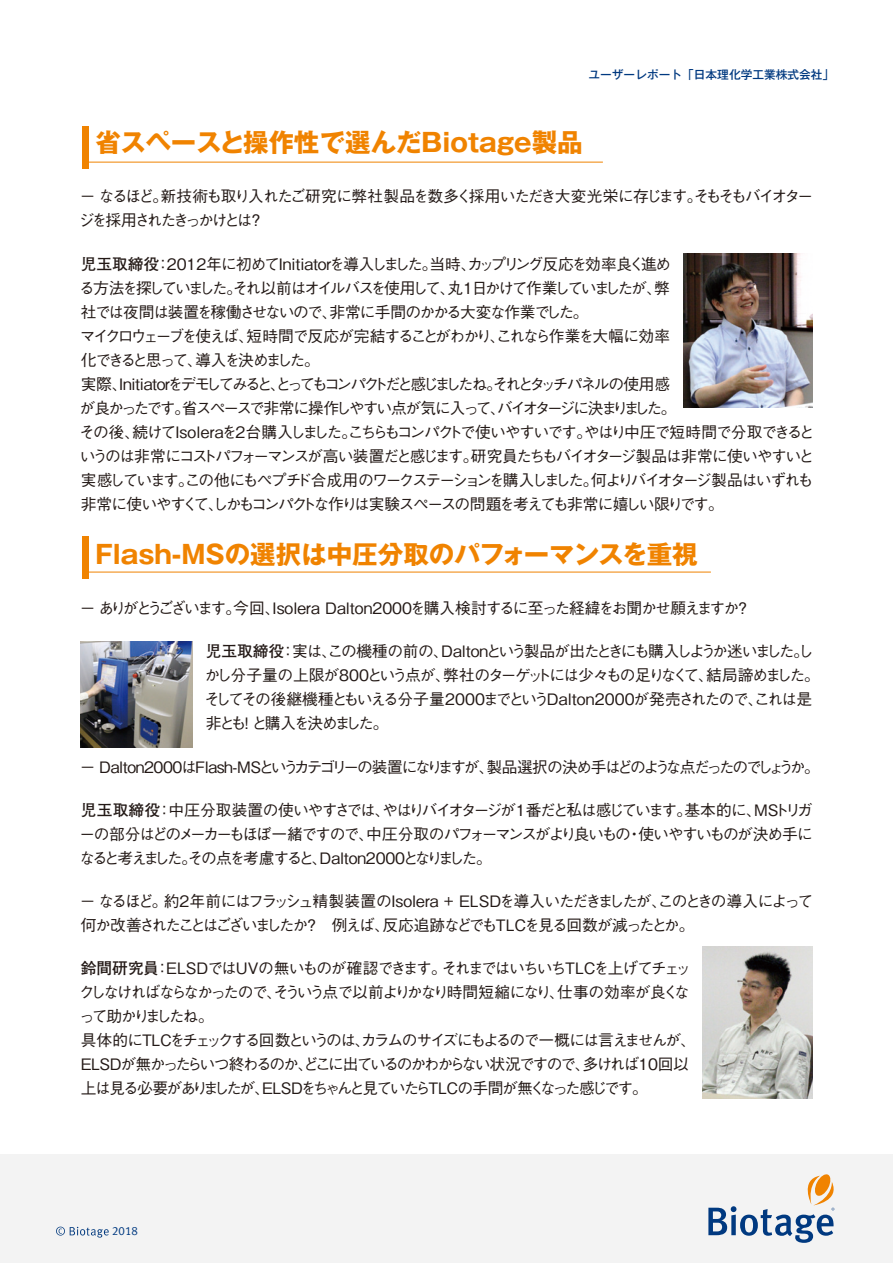
<style>
.page{position:relative;width:893px;height:1263px;background:#fff}
.page>*{position:absolute;margin:0;border:0;box-sizing:border-box;transform-origin:0 0}
.t1{font:700 25.5px "Gothic MB101 Pro";color:#f08300}
.t2{font:500 15.75px/24px "Gothic BBB Pro";letter-spacing:-.12em;color:#231916}
.t3{font:500 15.75px/24px "Gothic BBB Pro";letter-spacing:-.1em;color:#231916}
.t4{font:500 15.75px "Gothic BBB Pro";letter-spacing:-.065em;color:#231916}
.t5{font:12px "Meta Plus Normal Caps";color:#003980}
.t6{font:500 11.7px "Gothic MB101 Pro";color:#003980}
.s1{font-family:"Futo Go B101 Pro";font-weight:700}
</style>
<div class="page">
<div style="left:0;top:1154px;width:893px;height:109px;background:#f3f3f3"></div>
<svg style="left:708px;top:1174px;width:127px;height:69px"></svg>
<svg style="left:56px;top:1226px;width:53px;height:11px"></svg>
<img style="left:684px;top:254px;width:128px;height:154px">
<img style="left:81px;top:642px;width:111px;height:105px">
<div style="left:82px;top:536px;width:7px;height:42px;background:#f08300"></div>
<hr style="left:88px;top:572px;width:623px;height:1px;background:#f08300">
<div style="left:82px;top:126px;width:7px;height:42px;background:#f08300"></div>
<hr style="left:88px;top:162px;width:515px;height:1px;background:#f08300">
<img style="left:702px;top:946px;width:110px;height:152px">
<p class="t6" style="left:588px;top:64px;width:247px">ユーザーレポート「日本理化学工業株式会社」</p>
<h1 class="t1" style="left:95px;top:121px;width:489px">省スペースと操作性で選んだBiotage製品</h1>
<p class="t2" style="left:79px;top:183px;width:736px">－ なるほど。新技術も取り入れたご研究に弊社製品を数多く採用いただき大変光栄に存じます。そもそもバイオタージを採用されたきっかけとは？</p>
<p class="t2" style="left:79px;top:250px;width:737px"><span class="s1">児玉取締役</span>：2012年に初めてInitiatorを導入しました。当時、カップリング反応を効率良く進め<br>る方法を探していました。それ以前はオイルバスを使用して、丸1日かけて作業していましたが、弊<br>社では夜間は装置を稼働させないので、非常に手間のかかる大変な作業でした。<br>マイクロウェーブを使えば、短時間で反応が完結することがわかり、これなら作業を大幅に効率<br>化できると思って、導入を決めました。<br>実際、Initiatorをデモしてみると、とってもコンパクトだと感じましたね。それとタッチパネルの使用感<br>が良かったです。省スペースで非常に操作しやすい点が気に入って、バイオタージに決まりました。<br>その後、続けてIsoleraを2台購入しました。こちらもコンパクトで使いやすいです。やはり中圧で短時間で分取できるというのは非常にコストパフォーマンスが高い装置だと感じます。研究員たちもバイオタージ製品は非常に使いやすいと実感しています。この他にもペプチド合成用のワークステーションを購入しました。何よりバイオタージ製品はいずれも非常に使いやすくて、しかもコンパクトな作りは実験スペースの問題を考えても非常に嬉しい限りです。</p>
<h1 class="t1" style="left:95px;top:533px;width:604px">Flash-MSの選択は中圧分取のパフォーマンスを重視</h1>
<p class="t4" style="left:80px;top:596px;width:672px">－ ありがとうございます。今回、Isolera Dalton2000を購入検討するに至った経緯をお聞かせ願えますか？</p>
<p class="t3" style="left:204px;top:637px;width:617px"><span class="s1">児玉取締役</span>：実は、この機種の前の、Daltonという製品が出たときにも購入しようか迷いました。しかし分子量の上限が800という点が、弊社のターゲットには少々もの足りなくて、結局諦めました。そしてその後継機種ともいえる分子量2000までというDalton2000が発売されたので、これは是非とも！と購入を決めました。</p>
<p class="t2" style="left:80px;top:753px;width:742px">－ Dalton2000はFlash-MSというカテゴリーの装置になりますが、製品選択の決め手はどのような点だったのでしょうか。</p>
<p class="t2" style="left:79px;top:796px;width:735px;text-align:justify"><span class="s1">児玉取締役</span>：中圧分取装置の使いやすさでは、やはりバイオタージが1番だと私は感じています。基本的に、MSトリガーの部分はどのメーカーもほぼ一緒ですので、中圧分取のパフォーマンスがより良いもの・使いやすいものが決め手になると考えました。その点を考慮すると、Dalton2000となりました。</p>
<p class="t2" style="left:80px;top:887px;width:735px">－ なるほど。約2年前にはフラッシュ精製装置のIsolera + ELSDを導入いただきましたが、このときの導入によって何か改善されたことはございましたか？　例えば、反応追跡などでもTLCを見る回数が減ったとか。</p>
<p class="t2" style="left:79px;top:954px;width:619px"><span class="s1">鈴間研究員</span>：ELSDではUVの無いものが確認できます。それまではいちいちTLCを上げてチェックしなければならなかったので、そういう点で以前よりかなり時間短縮になり、仕事の効率が良くなって助かりましたね。<br>具体的にTLCをチェックする回数というのは、カラムのサイズにもよるので一概には言えませんが、ELSDが無かったらいつ終わるのか、どこに出ているのかわからない状況ですので、多ければ10回以上は見る必要がありましたが、ELSDをちゃんと見ていたらTLCの手間が無くなった感じです。</p>
<p class="t5" style="left:112px;top:1224px;width:27px">2018</p>
</div>
